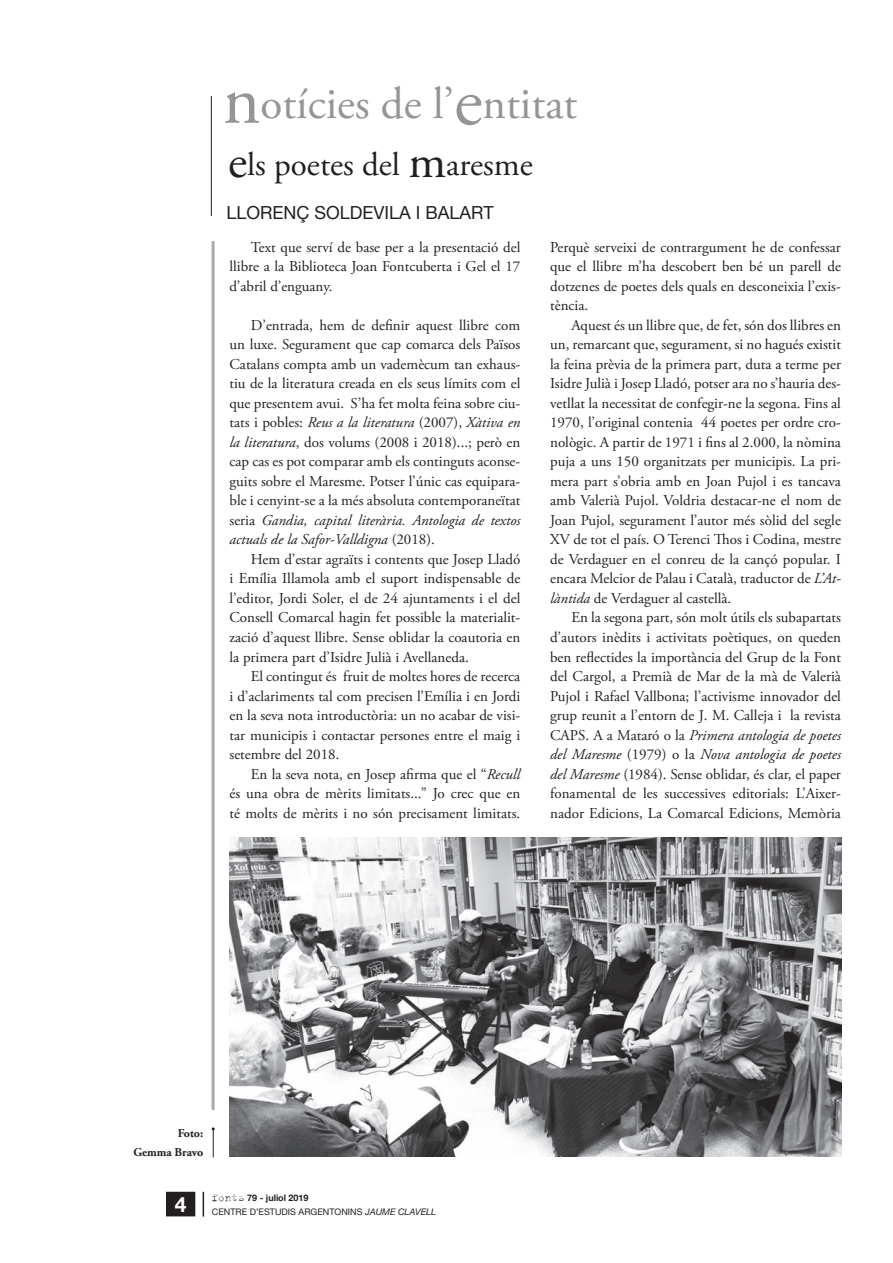
<style>
.page{position:relative;width:893px;height:1263px;background:#fff}
.page>*{position:absolute;margin:0;border:0;box-sizing:border-box;transform-origin:0 0}
.t1{font:45px "Adobe Garamond Pro";color:#939598}
.t2{font:33px "Adobe Garamond Pro";color:#231f20}
.t3{font:700 21px "Helvetica Neue";color:#fff}
.t4{font:18px "Helvetica Neue";color:#231f20}
.t5{font:15px/19.5px "Adobe Garamond Pro";color:#231f20;text-align:justify}
.t6{font:700 12px/19.5px "Adobe Garamond Pro";color:#231f20;text-align:right}
.t7{font:9px "Helvetica Neue";color:#231f20}
.t8{font:700 9px "Helvetica Neue";color:#231f20}
.s1{font-size:72px}
.s2{font-size:48px}
.s3{font-style:italic}
.s4{font-family:"Trixie";font-weight:300;font-size:12px}
</style>
<div class="page">
<div style="left:167px;top:1192px;width:28px;height:24px;background:#231f20"></div>
<svg style="left:203px;top:1192px;width:1px;height:24px"></svg>
<hr style="left:211px;top:96px;width:1px;height:120px;background:#231f20">
<hr style="left:212px;top:241px;width:3px;height:869px;background:#a8a9ad">
<img style="left:230px;top:837px;width:612px;height:320px">
<svg style="left:212px;top:1127px;width:3px;height:30px"></svg>
<h1 class="t1" style="left:223px;top:77px;width:356px"><span class="s1">n</span>otícies de l’<span class="s1">e</span>ntitat</h1>
<h2 class="t2" style="left:228px;top:145px;width:306px"><span class="s2">e</span>ls poetes del <span class="s2">m</span>aresme</h2>
<p class="t4" style="left:227px;top:199px;width:269px">LLORENÇ SOLDEVILA I BALART</p>
<p class="t5" style="left:230px;top:238px;width:292px;text-indent:21px">Text que serví de base per a la presentació del llibre a la Biblioteca Joan Fontcuberta i Gel el 17 d’abril d’enguany.</p>
<p class="t5" style="left:230px;top:316px;width:292px;text-indent:21px">D’entrada, hem de definir aquest llibre com un luxe. Segurament que cap comarca dels Països Catalans compta amb un vademècum tan exhaus&shy;tiu de la literatura creada en els seus límits com el que presentem avui. S’ha fet molta feina sobre ciu&shy;tats i pobles: <span class="s3">Reus a la literatura</span> (2007), <span class="s3">Xàtiva en la literatura</span>, dos volums (2008 i 2018)...; però en cap cas es pot comparar amb els continguts aconse&shy;guits sobre el Maresme. Potser l’únic cas equipara&shy;ble i cenyint-se a la més absoluta contemporaneïtat seria <span class="s3">Gandia, capital literària. Antologia de textos actuals de la Safor-Valldigna</span> (2018).</p>
<p class="t5" style="left:230px;top:550px;width:292px;text-indent:21px">Hem d’estar agraïts i contents que Josep Lladó i Emília Illamola amb el suport indispensable de l’editor, Jordi Soler, el de 24 ajuntaments i el del Consell Comarcal hagin fet possible la materialit&shy;zació d’aquest llibre. Sense oblidar la coautoria en la primera part d’Isidre Julià i Avellaneda.</p>
<p class="t5" style="left:230px;top:667px;width:292px;text-indent:21px">El contingut és fruit de moltes hores de recerca i d’aclariments tal com precisen l’Emília i en Jordi en la seva nota introductòria: un no acabar de visi&shy;tar municipis i contactar persones entre el maig i setembre del 2018.</p>
<p class="t5" style="left:230px;top:764px;width:292px;text-indent:21px">En la seva nota, en Josep afirma que el “<span class="s3">Recull </span>és una obra de mèrits limitats...” Jo crec que en té molts de mèrits i no són precisament limitats.</p>
<p class="t5" style="left:550px;top:238px;width:292px">Perquè serveixi de contrargument he de confessar que el llibre m’ha descobert ben bé un parell de dotzenes de poetes dels quals en desconeixia l’exis&shy;tència.</p>
<p class="t5" style="left:550px;top:316px;width:292px;text-indent:21px">Aquest és un llibre que, de fet, són dos llibres en un, remarcant que, segurament, si no hagués existit la feina prèvia de la primera part, duta a terme per Isidre Julià i Josep Lladó, potser ara no s’hauria des&shy;vetllat la necessitat de confegir-ne la segona. Fins al 1970, l’original contenia 44 poetes per ordre cro&shy;nològic. A partir de 1971 i fins al 2.000, la nòmina puja a uns 150 organitzats per municipis. La pri&shy;mera part s’obria amb en Joan Pujol i es tancava amb Valerià Pujol. Voldria destacar-ne el nom de Joan Pujol, segurament l’autor més sòlid del segle XV de tot el país. O Terenci Thos i Codina, mestre de Verdaguer en el conreu de la cançó popular. I encara Melcior de Palau i Català, traductor de <span class="s3">L’At&shy;làntida</span> de Verdaguer al castellà.</p>
<p class="t5" style="left:550px;top:608px;width:292px;text-indent:21px">En la segona part, són molt útils els subapartats d’autors inèdits i activitats poètiques, on queden ben reflectides la importància del Grup de la Font del Cargol, a Premià de Mar de la mà de Valerià Pujol i Rafael Vallbona; l’activisme innovador del grup reunit a l’entorn de J. M. Calleja i la revista CAPS. A a Mataró o la <span class="s3">Primera antologia de poetes del Maresme</span> (1979) o la <span class="s3">Nova antologia de poetes del Maresme</span> (1984). Sense oblidar, és clar, el paper fonamental de les successives editorials: L’Aixer&shy;nador Edicions, La Comarcal Edicions, Memòria</p>
<p class="t6" style="left:133px;top:1123px;width:71px">Foto:<br>Gemma Bravo</p>
<p class="t8" style="left:212px;top:1190px;width:98px"><span class="s4">fonts</span> 79 - juliol 2019</p>
<h3 class="t3" style="left:175px;top:1188px;width:13px">4</h3>
<p class="t7" style="left:212px;top:1205px;width:226px">CENTRE D’ESTUDIS ARGENTONINS <span class="s3">JAUME CLAVELL</span></p>
</div>
